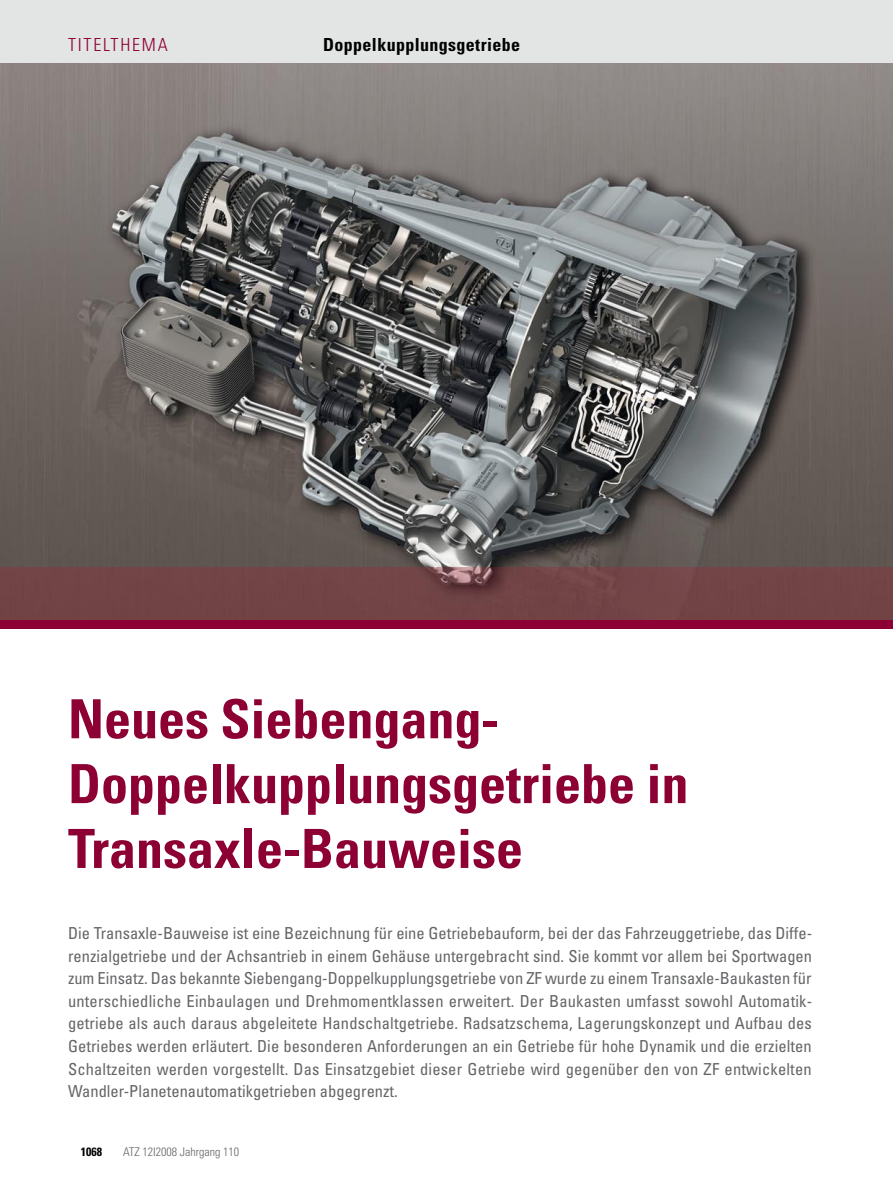
<style>
.page{position:relative;width:893px;height:1187px;background:#fff}
.page>*{position:absolute;margin:0;border:0;box-sizing:border-box;transform-origin:0 0}
.t1{font:700 condensed 54px/64.8px "Univers LT Std";color:#8c0034}
.t2{font:700 condensed 18px "Univers LT Std";letter-spacing:.02em;color:#000}
.t3{font:300 condensed 18px "Univers LT Std";letter-spacing:.1em;color:#8c0034}
.t4{font:condensed 16.5px/22.5px "Univers LT Std";color:#646567;text-align:justify}
.t5{font:300 condensed 12px "Univers LT Std";color:#646567}
.t6{font:700 condensed 12px "Univers LT Std";color:#000}
</style>
<div class="page">
<div style="left:0;top:0;width:893px;height:64px;background:#e3e4e4"></div>
<img style="left:0;top:64px;width:893px;height:556px">
<div style="left:0;top:620px;width:893px;height:9px;background:#8c0034"></div>
<p class="t3" style="left:68px;top:38px;width:101px">TITELTHEMA</p>
<p class="t2" style="left:323px;top:38px;width:198px">Doppelkupplungsgetriebe</p>
<h1 class="t1" style="left:68px;top:691px;width:622px">Neues Siebengang-<br>Doppelkupplungsgetriebe in<br>Transaxle-Bauweise</h1>
<p class="t4" style="left:68px;top:923px;width:746px">Die Transaxle-Bauweise ist eine Bezeichnung für eine Getriebebauform, bei der das Fahrzeuggetriebe, das Diffe&shy;renzialgetriebe und der Achsantrieb in einem Gehäuse untergebracht sind. Sie kommt vor allem bei Sportwagen zum Einsatz. Das bekannte Siebengang-Doppelkupplungsgetriebe von ZF wurde zu einem Transaxle- Baukasten für unterschiedliche Einbaulagen und Drehmomentklassen erweitert. Der Baukasten umfasst sowohl Automatik&shy;getriebe als auch daraus abgeleitete Handschaltgetriebe. Radsatzschema, Lagerungskonzept und Aufbau des Getriebes werden erläutert. Die besonderen Anforderungen an ein Getriebe für hohe Dynamik und die erzielten Schaltzeiten werden vorgestellt. Das Einsatzgebiet dieser Getriebe wird gegenüber den von ZF entwickelten Wandler-Planetenautomatikgetrieben abgegrenzt.</p>
<p class="t6" style="left:81px;top:1146px;width:23px">1068</p>
<p class="t5" style="left:123px;top:1146px;width:117px">ATZ 12I2008 Jahrgang 110</p>
</div>
